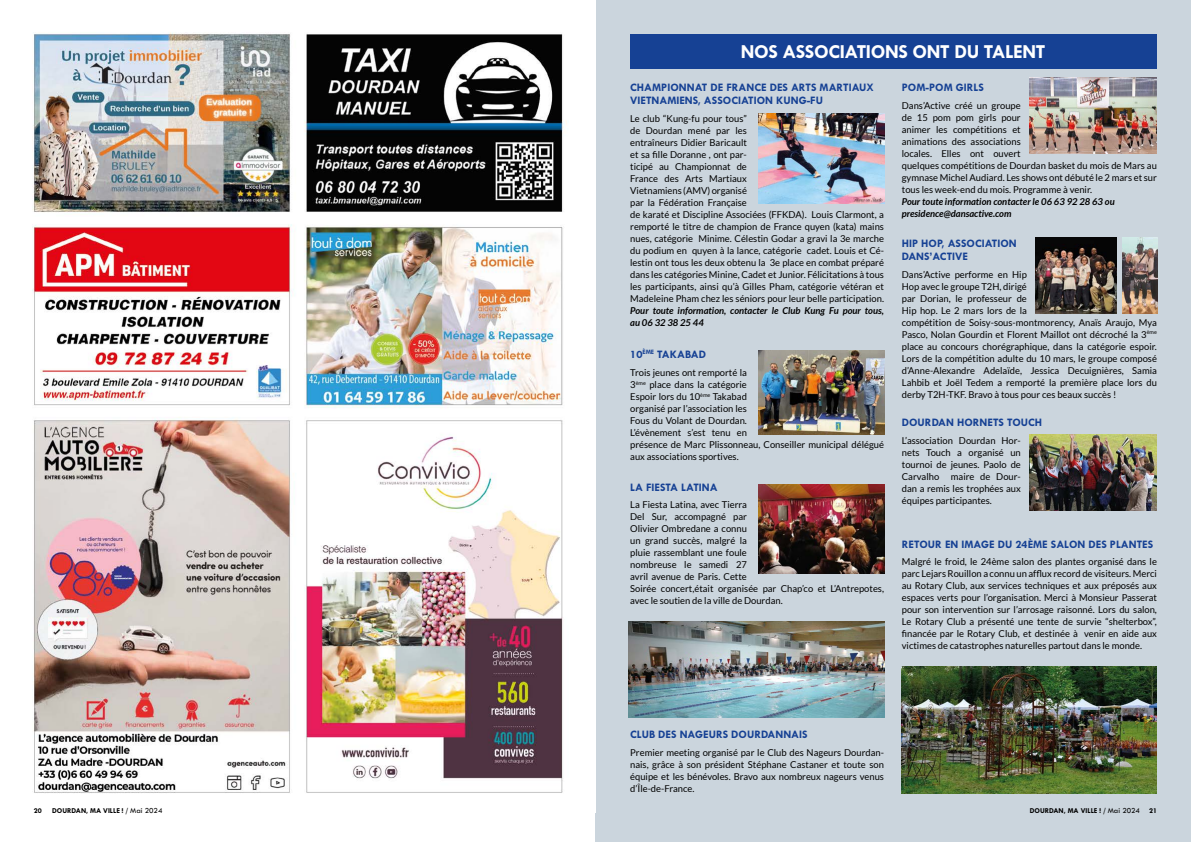
<style>
.page{position:relative;width:1191px;height:842px;background:#fff}
.page>*{position:absolute;margin:0;border:0;box-sizing:border-box;transform-origin:0 0}
.t1{font:700 20px "Tw Cen MT Std";letter-spacing:-.02em;color:#fff}
.t2{font:700 11.5px/13px "Tw Cen MT Std";color:#164194}
.t3{font:9.5px/12px "Lato";color:#000}
.t4{font:italic 700 9.5px/12px "Lato";color:#000}
.t5{font:700 7.5px "Tw Cen MT Std";color:#000}
.s1{font-weight:400;font-size:8px}
</style>
<div class="page">
<div style="left:595px;top:0;width:596px;height:842px;background:#cbd5dd"></div>
<div style="left:629px;top:34px;width:527px;height:34px;background:#164194"></div>
<img style="left:758px;top:114px;width:126px;height:90px">
<img style="left:1035px;top:237px;width:81px;height:76px">
<img style="left:1122px;top:237px;width:35px;height:76px">
<img style="left:1029px;top:77px;width:127px;height:76px">
<img style="left:901px;top:666px;width:255px;height:128px">
<img style="left:629px;top:621px;width:255px;height:97px">
<img style="left:32px;top:32px;width:535px;height:761px">
<img style="left:758px;top:484px;width:126px;height:90px">
<img style="left:758px;top:351px;width:126px;height:83px">
<img style="left:1029px;top:434px;width:128px;height:76px">
<h1 class="t1" style="left:740px;top:41px;width:306px">NOS ASSOCIATIONS ONT DU TALENT</h1>
<p class="t2" style="left:630px;top:81px;width:245px">CHAMPIONNAT DE FRANCE DES ARTS MARTIAUX<br>VIETNAMIENS, ASSOCIATION KUNG-FU</p>
<p class="t3" style="left:630px;top:112px;width:255px">Le club “Kung-fu pour tous”<br>de Dourdan mené par les<br>entraîneurs Didier Baricault<br>et sa fille Doranne , ont par-<br>ticipé au Championnat de<br>France des Arts Martiaux<br>Vietnamiens (AMV) organisé<br>par la Fédération Française<br>de karaté et Discipline Associées (FFKDA). Louis Clarmont, a remporté le titre de champion de France quyen (kata) mains nues, catégorie Minime. Célestin Godar a gravi la 3e marche du podium en quyen à la lance, catégorie cadet. Louis et Cé&shy;lestin ont tous les deux obtenu la 3e place en combat préparé dans les catégories Minine, Cadet et Junior. Félicitations à tous les participants, ainsi qu’à Gilles Pham, catégorie vétéran et Madeleine Pham chez les séniors pour leur belle participation.</p>
<p class="t4" style="left:630px;top:304px;width:255px">Pour toute information, contacter le Club Kung Fu pour tous, au 06 32 38 25 44</p>
<p class="t2" style="left:901px;top:81px;width:84px">POM-POM GIRLS</p>
<p class="t3" style="left:901px;top:99px;width:257px">Dans’Active créé un groupe<br>de 15 pom pom girls pour<br>animer les compétitions et<br>animations des associations<br>locales. Elles ont ouvert<br>quelques compétitions de Dourdan basket du mois de Mars au gymnase Michel Audiard. Les shows ont débuté le 2 mars et sur tous les week-end du mois. Programme à venir.</p>
<p class="t4" style="left:901px;top:195px;width:214px">Pour toute information contacter le 06 63 92 28 63 ou presidence@dansactive.com</p>
<p class="t2" style="left:901px;top:237px;width:117px">HIP HOP, ASSOCIATION<br>DANS’ACTIVE</p>
<p class="t3" style="left:901px;top:268px;width:257px">Dans’Active performe en Hip<br>Hop avec le groupe T2H, dirigé<br>par Dorian, le professeur de<br>Hip hop. Le 2 mars lors de la<br>compétition de Soisy-sous-montmorency, Anaïs Araujo, Mya Pasco, Nolan Gourdin et Florent Maillot ont décroché la 3<sup>ème </sup>place au concours chorégraphique, dans la catégorie espoir.<br>Lors de la compétition adulte du 10 mars, le groupe composé d’Anne-Alexandre Adelaïde, Jessica Decuignières, Samia Lahbib et Joël Tedem a remporté la première place lors du derby T2H-TKF. Bravo à tous pour ces beaux succès !</p>
<p class="t2" style="left:630px;top:348px;width:77px">10<sup>ÈME</sup> TAKABAD</p>
<p class="t3" style="left:630px;top:366px;width:255px">Trois jeunes ont remporté la<br>3<sup>ème</sup> place dans la catégorie<br>Espoir lors du 10<sup>ème</sup> Takabad<br>organisé par l’association les<br>Fous du Volant de Dourdan.<br>L’évènement s’est tenu en<br>présence de Marc Plissonneau, Conseiller municipal délégué aux associations sportives.</p>
<p class="t2" style="left:901px;top:416px;width:142px">DOURDAN HORNETS TOUCH</p>
<p class="t3" style="left:901px;top:434px;width:120px;text-align:justify">L’association Dourdan Hor&shy;nets Touch a organisé un tournoi de jeunes. Paolo de Carvalho maire de Dour&shy;dan a remis les trophées aux équipes participantes.</p>
<p class="t2" style="left:630px;top:481px;width:89px">LA FIESTA LATINA</p>
<p class="t3" style="left:630px;top:499px;width:255px">La Fiesta Latina, avec Tierra<br>Del Sur, accompagné par<br>Olivier Ombredane a connu<br>un grand succès, malgré la<br>pluie rassemblant une foule<br>nombreuse le samedi 27<br>avril avenue de Paris. Cette<br>Soirée concert,était organisée par Chap’co et L’Antrepotes, avec le soutien de la ville de Dourdan.</p>
<p class="t2" style="left:901px;top:538px;width:253px">RETOUR EN IMAGE DU 24ÈME SALON DES PLANTES</p>
<p class="t3" style="left:901px;top:556px;width:257px;text-align:justify">Malgré le froid, le 24ème salon des plantes organisé dans le parc Lejars Rouillon a connu un afflux record de visiteurs. Merci au Rotary Club, aux services techniques et aux préposés aux espaces verts pour l’organisation. Merci à Monsieur Passerat pour son intervention sur l’arrosage raisonné. Lors du salon, Le Rotary Club a présenté une tente de survie “shelterbox”, financée par le Rotary Club, et destinée à venir en aide aux victimes de catastrophes naturelles partout dans le monde.</p>
<p class="t2" style="left:630px;top:728px;width:179px">CLUB DES NAGEURS DOURDANNAIS</p>
<p class="t3" style="left:630px;top:746px;width:255px;text-align:justify">Premier meeting organisé par le Club des Nageurs Dourdan&shy;nais, grâce à son président Stéphane Castaner et toute son équipe et les bénévoles. Bravo aux nombreux nageurs venus d’Île-de-France.</p>
<p class="t5" style="left:34px;top:807px;width:9px">20</p>
<p class="t5" style="left:52px;top:807px;width:112px">DOURDAN, MA VILLE ! / <span class="s1">Mai 2024</span></p>
<p class="t5" style="left:1029px;top:807px;width:129px">DOURDAN, MA VILLE ! / <span class="s1">Mai 2024</span> 21</p>
</div>
